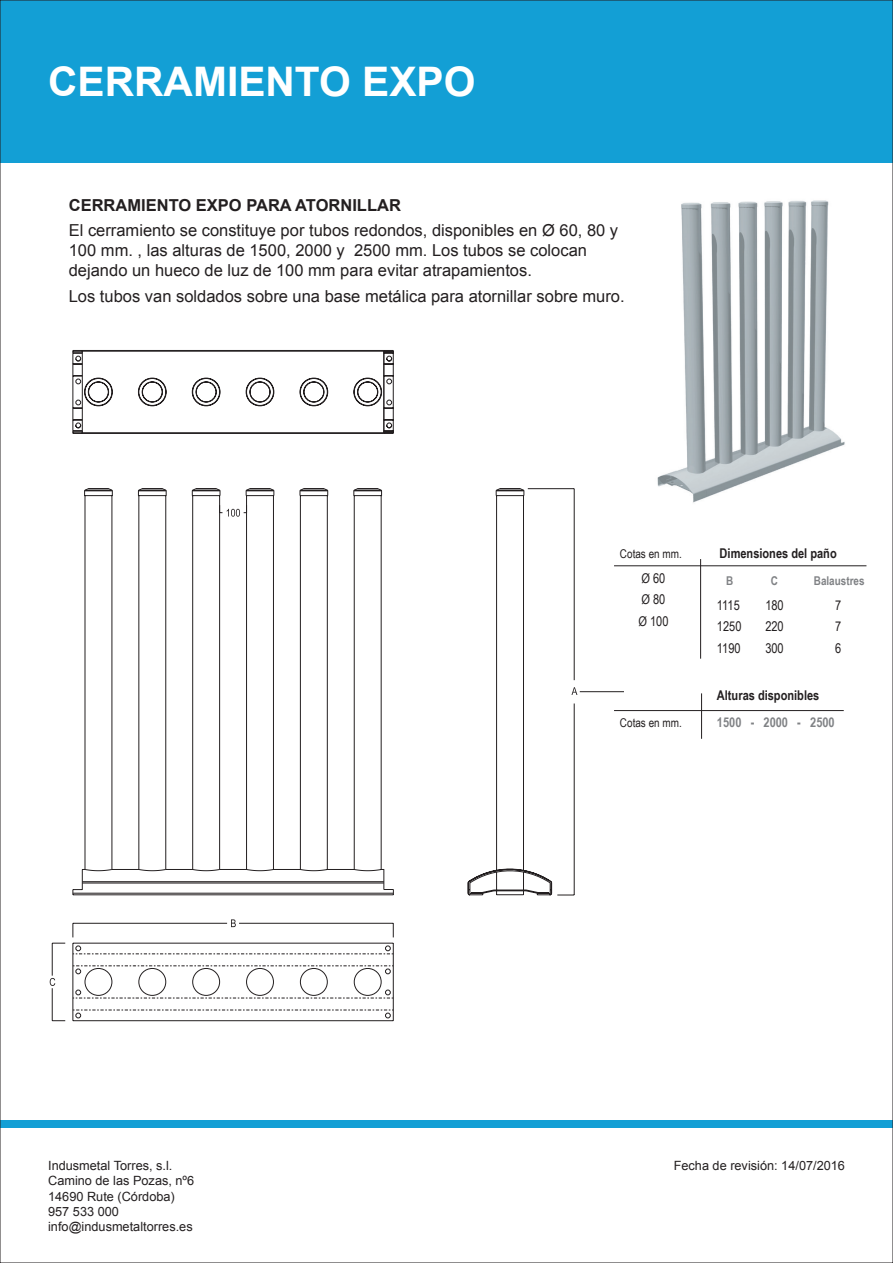
<style>
.page{position:relative;width:893px;height:1263px;background:#fff}
.page>*{position:absolute;margin:0;border:0;box-sizing:border-box;transform-origin:0 0}
.t1{font:700 40.8px "Arial";color:#fff}
.t2{font:16.5px/19.8px "Arial";color:#231f20}
.t3{font:700 16.5px "Arial";color:#231f20}
.t4{font:700 13.5px "Arial Narrow";color:#231f20}
.t5{font:13.5px "Arial Narrow";color:#231f20}
.t6{font:700 13.5px "Arial Narrow";color:#808285}
.t7{font:12.75px/15.3px "Arial";color:#231f20}
.t8{font:12.15px "Arial Narrow";color:#231f20}
.t9{font:700 12.15px "Arial Narrow";color:#808285}
</style>
<div class="page">
<div style="left:0;top:0;width:893px;height:162px;background:#139fd5"></div>
<div style="left:0;top:1120px;width:893px;height:8px;background:#139fd5"></div>
<img style="left:657px;top:200px;width:188px;height:303px">
<hr style="left:580px;top:691px;width:44px;height:1px;background:#231f20">
<hr style="left:528px;top:488px;width:46px;height:1px;background:#231f20">
<svg style="left:557px;top:895px;width:17px;height:1px"></svg>
<hr style="left:574px;top:489px;width:1px;height:191px;background:#231f20">
<hr style="left:574px;top:703px;width:1px;height:192px;background:#231f20">
<svg style="left:571px;top:687px;width:6px;height:8px"></svg>
<svg style="left:53px;top:943px;width:12px;height:1px"></svg>
<svg style="left:53px;top:1020px;width:12px;height:1px"></svg>
<hr style="left:52px;top:943px;width:1px;height:33px;background:#231f20">
<hr style="left:52px;top:988px;width:1px;height:33px;background:#231f20">
<svg style="left:50px;top:978px;width:5px;height:8px"></svg>
<svg style="left:73px;top:350px;width:465px;height:671px"></svg>
<svg style="left:73px;top:1010px;width:320px;height:1px"></svg>
<svg style="left:73px;top:998px;width:320px;height:1px"></svg>
<svg style="left:73px;top:965px;width:320px;height:1px"></svg>
<svg style="left:73px;top:953px;width:320px;height:1px"></svg>
<svg style="left:383px;top:350px;width:11px;height:84px"></svg>
<svg style="left:393px;top:923px;width:1px;height:14px"></svg>
<svg style="left:73px;top:924px;width:1px;height:13px"></svg>
<hr style="left:239px;top:923px;width:154px;height:1px;background:#231f20">
<hr style="left:73px;top:923px;width:154px;height:1px;background:#231f20">
<svg style="left:231px;top:919px;width:5px;height:8px"></svg>
<hr style="left:614px;top:565px;width:252px;height:1px;background:#231f20">
<hr style="left:700px;top:559px;width:1px;height:100px;background:#231f20">
<hr style="left:614px;top:710px;width:230px;height:1px;background:#231f20">
<hr style="left:701px;top:693px;width:1px;height:46px;background:#231f20">
<h1 class="t1" style="left:48px;top:54px;width:429px">CERRAMIENTO EXPO</h1>
<p class="t3" style="left:69px;top:194px;width:334px">CERRAMIENTO EXPO PARA ATORNILLAR</p>
<p class="t2" style="left:69px;top:221px;width:551px">El cerramiento se constituye por tubos redondos, disponibles en Ø 60, 80 y<br>100 mm. , las alturas de 1500, 2000 y 2500 mm. Los tubos se colocan dejando un hueco de luz de 100 mm para evitar atrapamientos.</p>
<p class="t2" style="left:69px;top:286px;width:557px">Los tubos van soldados sobre una base metálica para atornillar sobre muro.</p>
<p class="t8" style="left:620px;top:545px;width:63px">Cotas en mm.</p>
<p class="t4" style="left:720px;top:543px;width:119px">Dimensiones del paño</p>
<p class="t9" style="left:726px;top:572px;width:9px">B</p>
<p class="t9" style="left:771px;top:572px;width:9px">C</p>
<p class="t9" style="left:814px;top:572px;width:52px">Balaustres</p>
<p class="t5" style="left:641px;top:568px;width:25px">Ø 60</p>
<p class="t5" style="left:641px;top:589px;width:25px">Ø 80</p>
<p class="t5" style="left:638px;top:611px;width:32px">Ø 100</p>
<p class="t5" style="left:717px;top:595px;width:24px">1115</p>
<p class="t5" style="left:765px;top:595px;width:20px">180</p>
<p class="t5" style="left:835px;top:595px;width:8px">7</p>
<p class="t5" style="left:717px;top:616px;width:26px">1250</p>
<p class="t5" style="left:765px;top:616px;width:20px">220</p>
<p class="t5" style="left:835px;top:616px;width:8px">7</p>
<p class="t5" style="left:717px;top:638px;width:25px">1190</p>
<p class="t5" style="left:765px;top:638px;width:20px">300</p>
<p class="t5" style="left:835px;top:638px;width:8px">6</p>
<p class="t4" style="left:717px;top:685px;width:104px">Alturas disponibles</p>
<p class="t8" style="left:620px;top:714px;width:63px">Cotas en mm.</p>
<p class="t6" style="left:717px;top:712px;width:119px">1500 - 2000 - 2500</p>
<p class="t7" style="left:48px;top:1158px;width:148px">Indusmetal Torres, s.l.<br>Camino de las Pozas, nº6<br>14690 Rute (Córdoba)<br>957 533 000 info@indusmetaltorres.es</p>
<p class="t7" style="left:674px;top:1158px;width:173px">Fecha de revisión: 14/07/2016</p>
</div>
